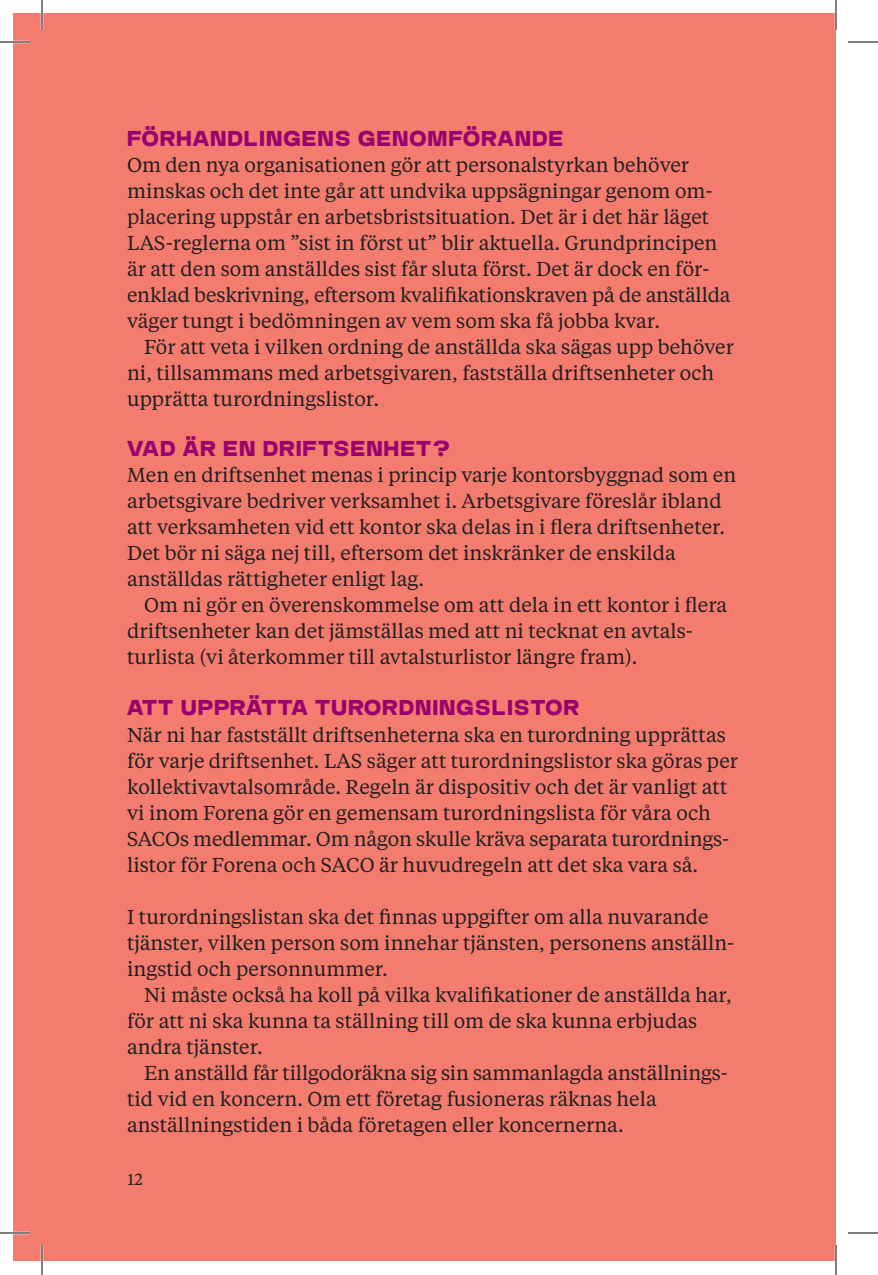
<style>
.page{position:relative;width:878px;height:1275px;background:#fff}
.page>*{position:absolute;margin:0;border:0;box-sizing:border-box;transform-origin:0 0}
.t1{font:24px "Forena";letter-spacing:.04em;color:#99026e}
.t2{font:20px/26px "Tiempos Text";color:#231f20}
.t3{font:16px "Tiempos Text";color:#231f20}
</style>
<div class="page">
<div style="left:14px;top:14px;width:822px;height:1247px;background:#f37c6f"></div>
<hr style="left:0;top:41px;width:30px;height:2px;background:#fff">
<hr style="left:0;top:1231px;width:30px;height:3px;background:#fff">
<hr style="left:41px;top:0;width:2px;height:30px;background:#fff">
<hr style="left:41px;top:1245px;width:2px;height:30px;background:#fff">
<hr style="left:834px;top:0;width:3px;height:30px;background:#fff">
<hr style="left:834px;top:1245px;width:3px;height:30px;background:#fff">
<hr style="left:0;top:42px;width:30px;height:1px;background:#000">
<hr style="left:848px;top:42px;width:30px;height:1px;background:#000">
<hr style="left:0;top:1232px;width:30px;height:1px;background:#000">
<hr style="left:848px;top:1232px;width:30px;height:1px;background:#000">
<hr style="left:42px;top:0;width:1px;height:30px;background:#000">
<hr style="left:42px;top:1245px;width:1px;height:30px;background:#000">
<hr style="left:835px;top:0;width:1px;height:30px;background:#000">
<hr style="left:835px;top:1245px;width:1px;height:30px;background:#000">
<p class="t1" style="left:127px;top:125px;width:438px">FÖRHANDLINGENS GENOMFÖRANDE</p>
<p class="t2" style="left:127px;top:151px;width:605px">Om den nya organisationen gör att personalstyrkan behöver minskas och det inte går att undvika uppsägningar genom om&shy;placering uppstår en arbetsbristsituation. Det är i det här läget LAS-reglerna om ”sist in först ut” blir aktuella. Grundprincipen är att den som anställdes sist får sluta först. Det är dock en för&shy;enklad beskrivning, eftersom kvalifikationskraven på de anställda väger tungt i bedömningen av vem som ska få jobba kvar.</p>
<p class="t2" style="left:127px;top:333px;width:608px;text-indent:17px">För att veta i vilken ordning de anställda ska sägas upp behöver ni, tillsammans med arbetsgivaren, fastställa driftsenheter och upprätta turordningslistor.</p>
<p class="t1" style="left:127px;top:435px;width:325px">VAD ÄR EN DRIFTSENHET?</p>
<p class="t2" style="left:127px;top:461px;width:610px">Men en driftsenhet menas i princip varje kontorsbyggnad som en arbetsgivare bedriver verksamhet i. Arbetsgivare föreslår ibland att verksamheten vid ett kontor ska delas in i flera driftsenheter.<br>Det bör ni säga nej till, eftersom det inskränker de enskilda anställdas rättigheter enligt lag.</p>
<p class="t2" style="left:127px;top:591px;width:602px;text-indent:17px">Om ni gör en överenskommelse om att dela in ett kontor i flera driftsenheter kan det jämställas med att ni tecknat en avtals&shy;turlista (vi återkommer till avtalsturlistor längre fram).</p>
<p class="t1" style="left:127px;top:694px;width:453px">ATT UPPRÄTTA TURORDNINGSLISTOR</p>
<p class="t2" style="left:127px;top:720px;width:612px">När ni har fastställt driftsenheterna ska en turordning upprättas för varje driftsenhet. LAS säger att turordningslistor ska göras per kollektivavtalsområde. Regeln är dispositiv och det är vanligt att vi inom Forena gör en gemensam turordningslista för våra och SACOs medlemmar. Om någon skulle kräva separata turordnings&shy;listor för Forena och SACO är huvudregeln att det ska vara så.</p>
<p class="t2" style="left:127px;top:902px;width:609px">I turordningslistan ska det finnas uppgifter om alla nuvarande tjänster, vilken person som innehar tjänsten, personens anställn&shy;ingstid och personnummer.</p>
<p class="t2" style="left:127px;top:980px;width:606px;text-indent:17px">Ni måste också ha koll på vilka kvalifikationer de anställda har, för att ni ska kunna ta ställning till om de ska kunna erbjudas andra tjänster.</p>
<p class="t2" style="left:127px;top:1058px;width:602px;text-indent:17px">En anställd får tillgodoräkna sig sin sammanlagda anställnings&shy;tid vid en koncern. Om ett företag fusioneras räknas hela anställningstiden i båda företagen eller koncernerna.</p>
<p class="t3" style="left:127px;top:1168px;width:17px">12</p>
</div>
